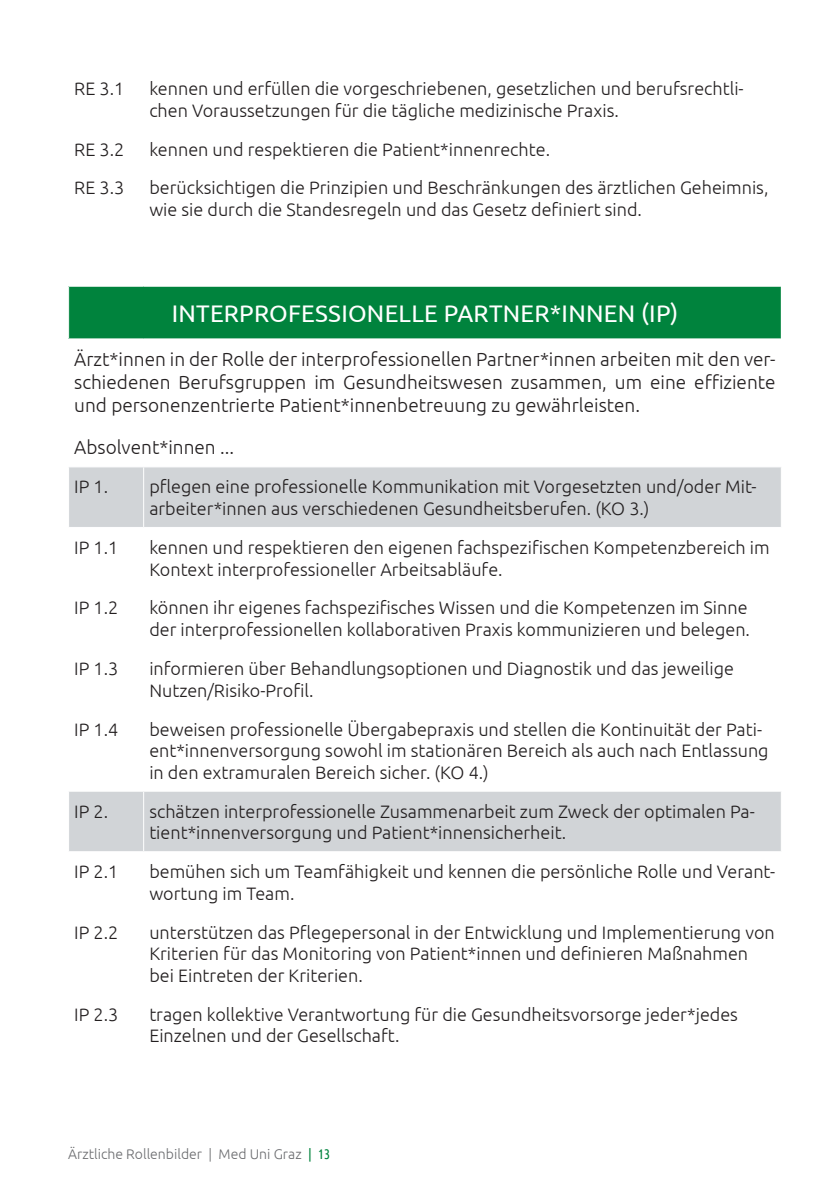
<style>
.page{position:relative;width:840px;height:1191px;background:#fff}
.page>*{position:absolute;margin:0;border:0;box-sizing:border-box;transform-origin:0 0}
.rollenbilder_H{font:24px "Ubuntu";letter-spacing:.01em;color:#fff}
.text{font:300 19px/22.8px "Ubuntu";color:#231f20;text-align:justify}
.text_absolv{font:300 19px "Ubuntu";color:#231f20}
.tabellen_rollen_text{font:300 18px/21.6px "Ubuntu";color:#231f20}
.t1{font:300 14px "Ubuntu";color:#6c6d70}
.s1{font-family:"Ubuntu Condensed";font-weight:400;color:#00833d}
</style>
<div class="page">
<div style="left:69px;top:286px;width:711px;height:53px;background:#00833d"></div>
<svg style="left:69px;top:467px;width:711px;height:384px"></svg>
<hr style="left:143px;top:528px;width:1px;height:59px;background:#fff">
<hr style="left:68px;top:587px;width:75px;height:1px;background:#fff">
<hr style="left:68px;top:790px;width:75px;height:1px;background:#fff">
<hr style="left:144px;top:790px;width:637px;height:1px;background:#fff">
<hr style="left:68px;top:527px;width:75px;height:1px;background:#fff">
<hr style="left:143px;top:467px;width:1px;height:60px;background:#fff">
<hr style="left:144px;top:527px;width:637px;height:1px;background:#fff">
<hr style="left:144px;top:587px;width:637px;height:1px;background:#fff">
<hr style="left:143px;top:588px;width:1px;height:60px;background:#fff">
<hr style="left:143px;top:649px;width:1px;height:59px;background:#fff">
<hr style="left:143px;top:709px;width:1px;height:81px;background:#fff">
<hr style="left:143px;top:791px;width:1px;height:60px;background:#fff">
<hr style="left:68px;top:648px;width:75px;height:1px;background:#fff">
<hr style="left:144px;top:648px;width:637px;height:1px;background:#fff">
<hr style="left:68px;top:708px;width:75px;height:1px;background:#fff">
<hr style="left:144px;top:708px;width:637px;height:1px;background:#fff">
<hr style="left:68px;top:286px;width:75px;height:1px;background:#fff">
<hr style="left:144px;top:286px;width:637px;height:1px;background:#fff">
<hr style="left:68px;top:338px;width:75px;height:1px;background:#fff">
<hr style="left:144px;top:338px;width:637px;height:1px;background:#fff">
<p class="tabellen_rollen_text" style="left:74px;top:77px;width:51px">RE 3.1</p>
<p class="tabellen_rollen_text" style="left:149px;top:77px;width:595px">kennen und erfüllen die vorgeschriebenen, gesetzlichen und berufsrechtli&shy;chen Voraussetzungen für die tägliche medizinische Praxis.</p>
<p class="tabellen_rollen_text" style="left:74px;top:138px;width:51px">RE 3.2</p>
<p class="tabellen_rollen_text" style="left:149px;top:138px;width:402px">kennen und respektieren die Patient*innenrechte.</p>
<p class="tabellen_rollen_text" style="left:74px;top:177px;width:51px">RE 3.3</p>
<p class="tabellen_rollen_text" style="left:149px;top:177px;width:620px">berücksichtigen die Prinzipien und Beschränkungen des ärztlichen Geheimnis, wie sie durch die Standesregeln und das Gesetz definiert sind.</p>
<p class="rollenbilder_H" style="left:172px;top:299px;width:507px">INTERPROFESSIONELLE PARTNER*INNEN (IP)</p>
<p class="text" style="left:74px;top:347px;width:702px">Ärzt*innen in der Rolle der interprofessionellen Partner*innen arbeiten mit den ver&shy;schiedenen Berufsgruppen im Gesundheitswesen zusammen, um eine effiziente und personenzentrierte Patient*innenbetreuung zu gewährleisten.</p>
<p class="text_absolv" style="left:74px;top:436px;width:161px">Absolvent*innen ...</p>
<p class="tabellen_rollen_text" style="left:74px;top:476px;width:35px">IP 1.</p>
<p class="tabellen_rollen_text" style="left:149px;top:476px;width:608px">pflegen eine professionelle Kommunikation mit Vorgesetzten und/oder Mit&shy;arbeiter*innen aus verschiedenen Gesundheitsberufen. (KO 3.)</p>
<p class="tabellen_rollen_text" style="left:74px;top:536px;width:45px">IP 1.1</p>
<p class="tabellen_rollen_text" style="left:149px;top:536px;width:621px">kennen und respektieren den eigenen fachspezifischen Kompetenzbereich im<br>Kontext interprofessioneller Arbeitsabläufe.</p>
<p class="tabellen_rollen_text" style="left:74px;top:597px;width:45px">IP 1.2</p>
<p class="tabellen_rollen_text" style="left:149px;top:597px;width:602px">können ihr eigenes fachspezifisches Wissen und die Kompetenzen im Sinne der interprofessionellen kollaborativen Praxis kommunizieren und belegen.</p>
<p class="tabellen_rollen_text" style="left:74px;top:657px;width:45px">IP 1.3</p>
<p class="tabellen_rollen_text" style="left:149px;top:657px;width:586px">informieren über Behandlungsoptionen und Diagnostik und das jeweilige<br>Nutzen/Risiko-Profil.</p>
<p class="tabellen_rollen_text" style="left:74px;top:718px;width:45px">IP 1.4</p>
<p class="tabellen_rollen_text" style="left:149px;top:718px;width:620px">beweisen professionelle Übergabepraxis und stellen die Kontinuität der Pati&shy;ent*innenversorgung sowohl im stationären Bereich als auch nach Entlassung in den extramuralen Bereich sicher. (KO 4.)</p>
<p class="tabellen_rollen_text" style="left:74px;top:800px;width:35px">IP 2.</p>
<p class="tabellen_rollen_text" style="left:149px;top:800px;width:606px">schätzen interprofessionelle Zusammenarbeit zum Zweck der optimalen Pa&shy;tient*innenversorgung und Patient*innensicherheit.</p>
<p class="tabellen_rollen_text" style="left:74px;top:860px;width:45px">IP 2.1</p>
<p class="tabellen_rollen_text" style="left:149px;top:860px;width:627px">bemühen sich um Teamfähigkeit und kennen die persönliche Rolle und Verant&shy;wortung im Team.</p>
<p class="tabellen_rollen_text" style="left:74px;top:921px;width:45px">IP 2.2</p>
<p class="tabellen_rollen_text" style="left:149px;top:921px;width:626px">unterstützen das Pflegepersonal in der Entwicklung und Implementierung von<br>Kriterien für das Monitoring von Patient*innen und definieren Maßnahmen bei Eintreten der Kriterien.</p>
<p class="tabellen_rollen_text" style="left:74px;top:1003px;width:45px">IP 2.3</p>
<p class="tabellen_rollen_text" style="left:149px;top:1003px;width:590px">tragen kollektive Verantwortung für die Gesundheitsvorsorge jeder*jedes<br>Einzelnen und der Gesellschaft.</p>
<p class="t1" style="left:68px;top:1145px;width:263px">Ärztliche Rollenbilder | Med Uni Graz <span class="s1">| 13</span></p>
</div>
